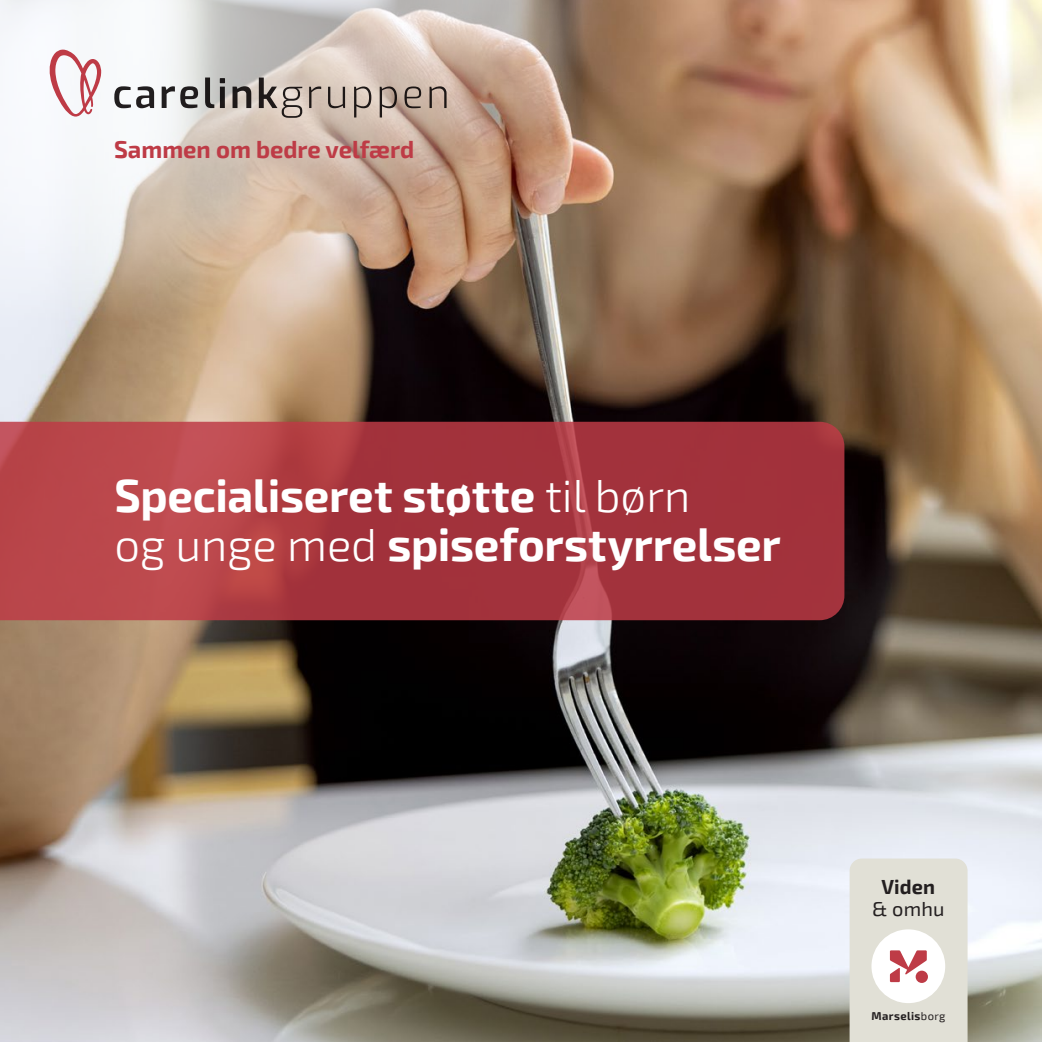
<style>
.page{position:relative;width:1042px;height:1042px;background:#fff}
.page>*{position:absolute;margin:0;border:0;box-sizing:border-box;transform-origin:0 0}
.t1{font:700 45.5px/49px "Exo 2";letter-spacing:-.005em;color:#fff}
.t2{font:700 23.8px "Exo 2";color:#be3b46}
.t3{font:700 19.95px "Exo 2";letter-spacing:.01em;color:#231f20}
.t4{font:19.95px "Exo 2";color:#231f20}
.t5{font:700 11.2px "Exo 2";letter-spacing:.035em;color:#231f20}
.s1{font-weight:300}
.s2{font-weight:400}
</style>
<div class="page">
<img style="left:0;top:0;width:1042px;height:1042px">
<svg style="left:849px;top:858px;width:118px;height:184px"></svg>
<svg style="left:0;top:422px;width:844px;height:198px;background:#ab3a41"></svg>
<svg style="left:0;top:0;width:605px;height:326px"></svg>
<svg style="left:50px;top:50px;width:51px;height:67px"></svg>
<svg style="left:114px;top:86px;width:40px;height:22px"></svg>
<svg style="left:162px;top:86px;width:36px;height:22px"></svg>
<svg style="left:205px;top:78px;width:9px;height:30px"></svg>
<svg style="left:220px;top:78px;width:5px;height:30px"></svg>
<svg style="left:232px;top:86px;width:19px;height:22px"></svg>
<svg style="left:259px;top:78px;width:43px;height:40px;background:#ab9f97"></svg>
<svg style="left:309px;top:86px;width:12px;height:22px"></svg>
<svg style="left:328px;top:87px;width:17px;height:21px"></svg>
<svg style="left:354px;top:86px;width:17px;height:31px"></svg>
<svg style="left:380px;top:86px;width:17px;height:31px"></svg>
<svg style="left:404px;top:86px;width:17px;height:22px"></svg>
<svg style="left:429px;top:86px;width:17px;height:22px"></svg>
<p class="t2" style="left:114px;top:135px;width:302px">Sammen om bedre velfærd</p>
<p class="t1" style="left:114px;top:473px;width:668px">Specialiseret støtte <span class="s1">til børn<br>og unge med</span> spiseforstyrrelser</p>
<p class="t3" style="left:881px;top:875px;width:55px">Viden</p>
<p class="t4" style="left:872px;top:897px;width:74px">&amp; omhu</p>
<p class="t5" style="left:871px;top:1009px;width:75px">Marselis<span class="s2">borg</span></p>
</div>
